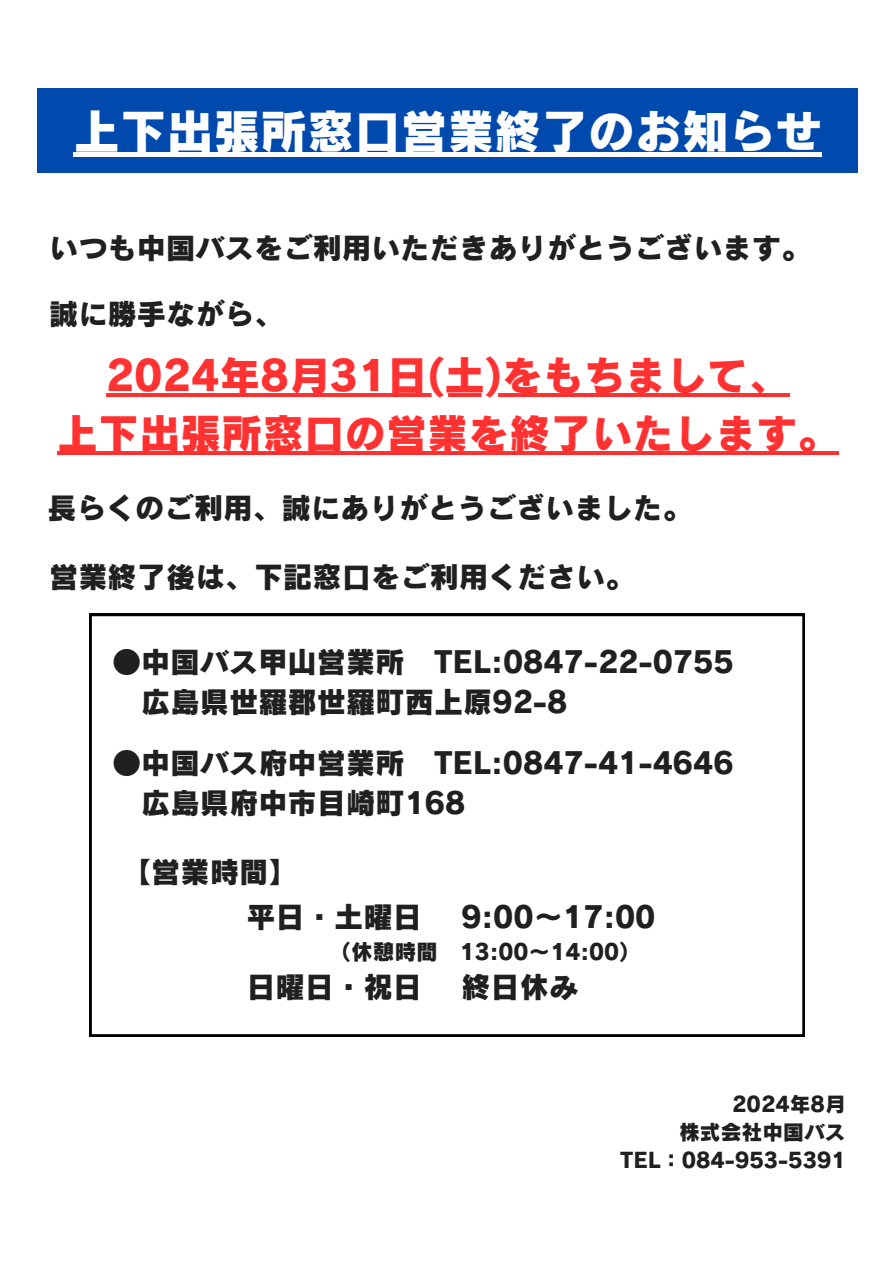
<style>
.page{position:relative;width:894px;height:1264px;background:#fff}
.page>*{position:absolute;margin:0;border:0;box-sizing:border-box;transform-origin:0 0}
.t1{font:46.8px "Canva Rodin Pro N EB";color:#fff}
.t2{font:41.1px/57.3px "Canva Rodin Pro N EB";color:#ff3131;text-align:center}
.t3{font:29.25px/40.5px "Canva Rodin Pro N EB";color:#202020}
.t4{font:21.75px "Canva Rodin Pro N EB";color:#202020}
.t5{font:20.85px/28.2px "Canva Rodin Pro N EB";color:#202020;text-align:right}
</style>
<div class="page">
<div style="left:38px;top:88px;width:819px;height:85px;background:#004aad"></div>
<hr style="left:73px;top:153px;width:748px;height:4px;background:#fff">
<svg style="left:90px;top:614px;width:714px;height:422px"></svg>
<hr style="left:106px;top:393px;width:683px;height:4px;background:#ff3131">
<hr style="left:57px;top:451px;width:781px;height:3px;background:#ff3131">
<h1 class="t1" style="left:73px;top:108px;width:750px">上下出張所窓口営業終了のお知らせ</h1>
<h4 class="t3" style="left:49px;top:227px;width:762px">いつも中国バスをご利用いただきありがとうございます。</h4>
<h4 class="t3" style="left:49px;top:294px;width:236px">誠に勝手ながら、</h4>
<h4 class="t2" style="left:57px;top:347px;width:782px">2024年8月31日 (土)をもちまして、<br>上下出張所窓口の営業を終了いたします。</h4>
<h4 class="t3" style="left:47px;top:488px;width:645px">長らくのご利用、誠にありがとうございました。</h4>
<h3 class="t3" style="left:49px;top:556px;width:587px">営業終了後は、下記窓口をご利用ください。</h3>
<h3 class="t3" style="left:141px;top:641px;width:593px;text-indent:-29px">●中国バス甲山営業所 TEL:0847-22-0755広島県世羅郡世羅町西上原92-8</h3>
<p class="t3" style="left:141px;top:742px;width:593px;text-indent:-29px">●中国バス府中営業所 TEL:0847-41-4646広島県府中市目崎町168</p>
<h5 class="t3" style="left:122px;top:851px;width:177px">【営業時間】</h5>
<h4 class="t3" style="left:246px;top:896px;width:169px">平日・土曜日</h4>
<h4 class="t3" style="left:461px;top:896px;width:195px">9:00～ 17:00</h4>
<p class="t4" style="left:329px;top:941px;width:313px">（休憩時間 13:00～ 14:00）</p>
<p class="t3" style="left:246px;top:967px;width:169px">日曜日・祝日</p>
<p class="t3" style="left:461px;top:967px;width:119px">終日休み</p>
<h2 class="t5" style="left:620px;top:1089px;width:227px">2024年8月<br>株式会社中国バス<br>TEL：084-953-5391</h2>
</div>
